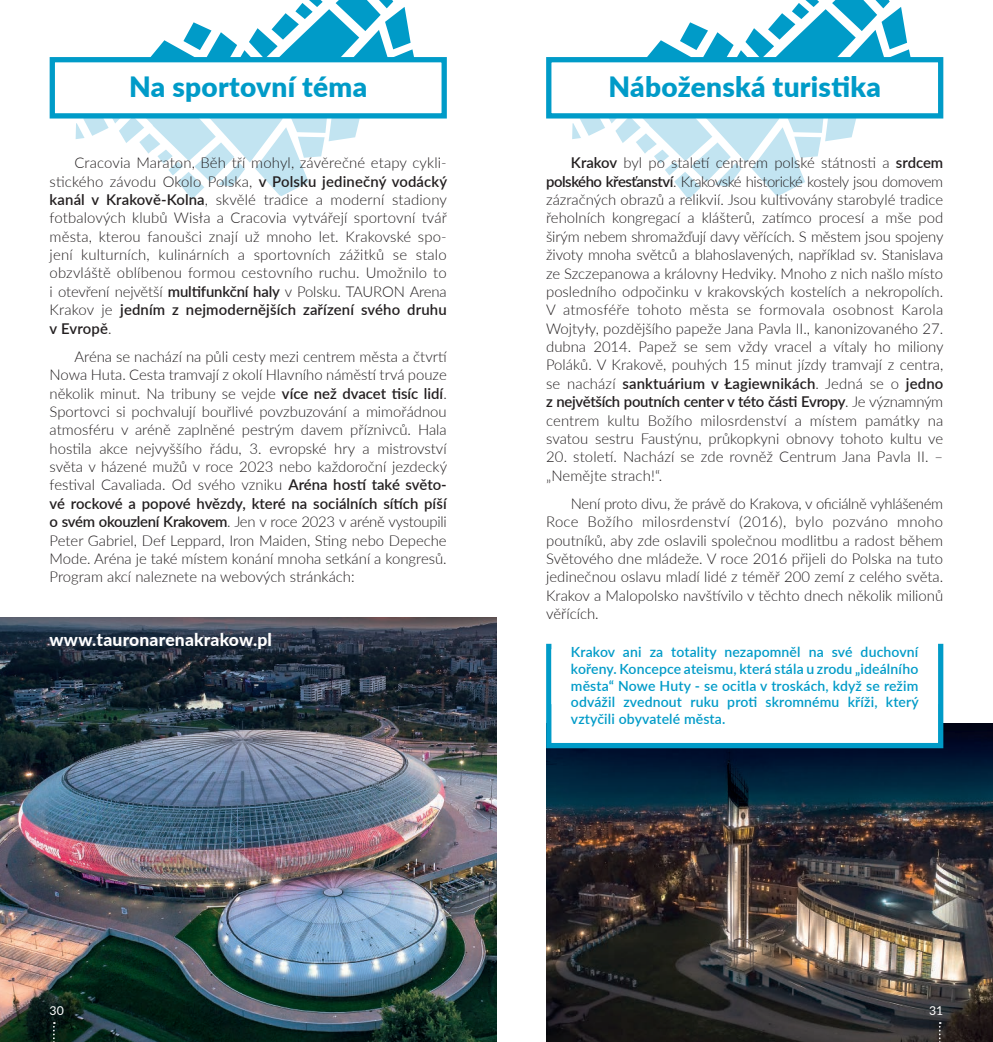
<style>
.page{position:relative;width:993px;height:1042px;background:#fff}
.page>*{position:absolute;margin:0;border:0;box-sizing:border-box;transform-origin:0 0}
.t1{font:900 28px "Lato";letter-spacing:.01em;color:#009bc8}
.t2{font:800 17.5px "Lato";letter-spacing:.01em;color:#fff}
.t3{font:300 14.88px/18.4px "Lato";color:#231f20;text-align:justify}
.t4{font:600 14px/16.8px "Lato";letter-spacing:.01em;color:#009bc8;text-align:justify}
.t5{font:12.25px "Lato";color:#fff}
.s1{font-weight:600}
</style>
<div class="page">
<img style="left:0;top:618px;width:496px;height:424px">
<svg style="left:49px;top:0;width:398px;height:199px"></svg>
<svg style="left:546px;top:0;width:398px;height:199px"></svg>
<img style="left:546px;top:723px;width:446px;height:319px">
<svg style="left:546px;top:643px;width:399px;height:108px;background:#0c6b90"></svg>
<svg style="left:548px;top:643px;width:392px;height:102px"></svg>
<svg style="left:53px;top:1022px;width:2px;height:20px"></svg>
<svg style="left:938px;top:1022px;width:2px;height:20px"></svg>
<h1 class="t1" style="left:129px;top:66px;width:239px">Na sportovní téma</h1>
<h1 class="t1" style="left:608px;top:66px;width:274px">Náboženská turistika</h1>
<p class="t3" style="left:50px;top:153px;width:399px;text-indent:25px">Cracovia Maraton, Běh tří mohyl, závěrečné etapy cykli&shy;stického závodu Okolo Polska, <span class="s1">v Polsku jedinečný vodácký kanál v Krakově-Kolna</span>, skvělé tradice a moderní stadiony fotbalových klubů Wisła a Cracovia vytvářejí sportovní tvář města, kterou fanoušci znají už mnoho let. Krakovské spo&shy;jení kulturních, kulinárních a sportovních zážitků se stalo obzvláště oblíbenou formou cestovního ruchu. Umožnilo to i otevření největší <span class="s1">multifunkční haly</span> v Polsku. TAURON Arena Krakov je <span class="s1">jedním z nejmodernějších zařízení svého druhu v Evropě</span>.</p>
<p class="t3" style="left:50px;top:347px;width:399px;text-indent:25px">Aréna se nachází na půli cesty mezi centrem města a čtvrtí Nowa Huta. Cesta tramvají z okolí Hlavního náměstí trvá pouze několik minut. Na tribuny se vejde <span class="s1">více než dvacet tisíc lidí</span>.<br>Sportovci si pochvalují bouřlivé povzbuzování a mimořádnou atmosféru v aréně zaplněné pestrým davem příznivců. Hala hostila akce nejvyššího řádu, 3. evropské hry a mistrovství světa v házené mužů v roce 2023 nebo každoroční jezdecký festival Cavaliada. Od svého vzniku <span class="s1">Aréna hostí také světo&shy;vé rockové a popové hvězdy, které na sociálních sítích píší o svém okouzlení Krakovem</span>. Jen v roce 2023 v aréně vystoupili Peter Gabriel, Def Leppard, Iron Maiden, Sting nebo Depeche Mode. Aréna je také místem konání mnoha setkání a kongresů.<br>Program akcí naleznete na webových stránkách:</p>
<p class="t2" style="left:50px;top:627px;width:224px">www.tauronarenakrakow.pl</p>
<p class="t3" style="left:546px;top:153px;width:399px;text-indent:25px"><span class="s1">Krakov</span> byl po staletí centrem polské státnosti a <span class="s1">srdcem polského křesťanství</span>. Krakovské historické kostely jsou domovem zázračných obrazů a relikvií. Jsou kultivovány starobylé tradice řeholních kongregací a klášterů, zatímco procesí a mše pod širým nebem shromažďují davy věřících. S městem jsou spojeny životy mnoha světců a blahoslavených, například sv. Stanislava ze Szczepanowa a královny Hedviky. Mnoho z nich našlo místo posledního odpočinku v krakovských kostelích a nekropolích.<br>V atmosféře tohoto města se formovala osobnost Karola Wojtyły, pozdějšího papeže Jana Pavla II., kanonizovaného 27. dubna 2014. Papež se sem vždy vracel a vítaly ho miliony Poláků. V Krakově, pouhých 15 minut jízdy tramvají z centra, se nachází <span class="s1">sanktuárium v Łagiewnikách</span>. Jedná se o <span class="s1">jedno z největších poutních center v této části Evropy</span>. Je významným centrem kultu Božího milosrdenství a místem památky na svatou sestru Faustýnu, průkopkyni obnovy tohoto kultu ve</p>
<p class="t3" style="left:546px;top:447px;width:398px">20. století. Nachází se zde rovněž Centrum Jana Pavla II. – „Nemějte strach!“.</p>
<p class="t3" style="left:546px;top:494px;width:398px;text-indent:25px">Není proto divu, že právě do Krakova, v oficiálně vyhlášeném Roce Božího milosrdenství (2016), bylo pozváno mnoho poutníků, aby zde oslavili společnou modlitbu a radost během Světového dne mládeže. V roce 2016 přijeli do Polska na tuto jedinečnou oslavu mladí lidé z téměř 200 zemí z celého světa.<br>Krakov a Malopolsko navštívilo v těchto dnech několik milionů věřících.</p>
<p class="t4" style="left:570px;top:643px;width:349px">Krakov ani za totality nezapomněl na své duchovní kořeny. Koncepce ateismu, která stála u zrodu „ideálního města“ Nowe Huty - se ocitla v troskách, když se režim odvážil zvednout ruku proti skromnému kříži, který vztyčili obyvatelé města.</p>
<p class="t5" style="left:50px;top:1001px;width:16px">30</p>
<p class="t5" style="left:928px;top:1001px;width:16px">31</p>
</div>
